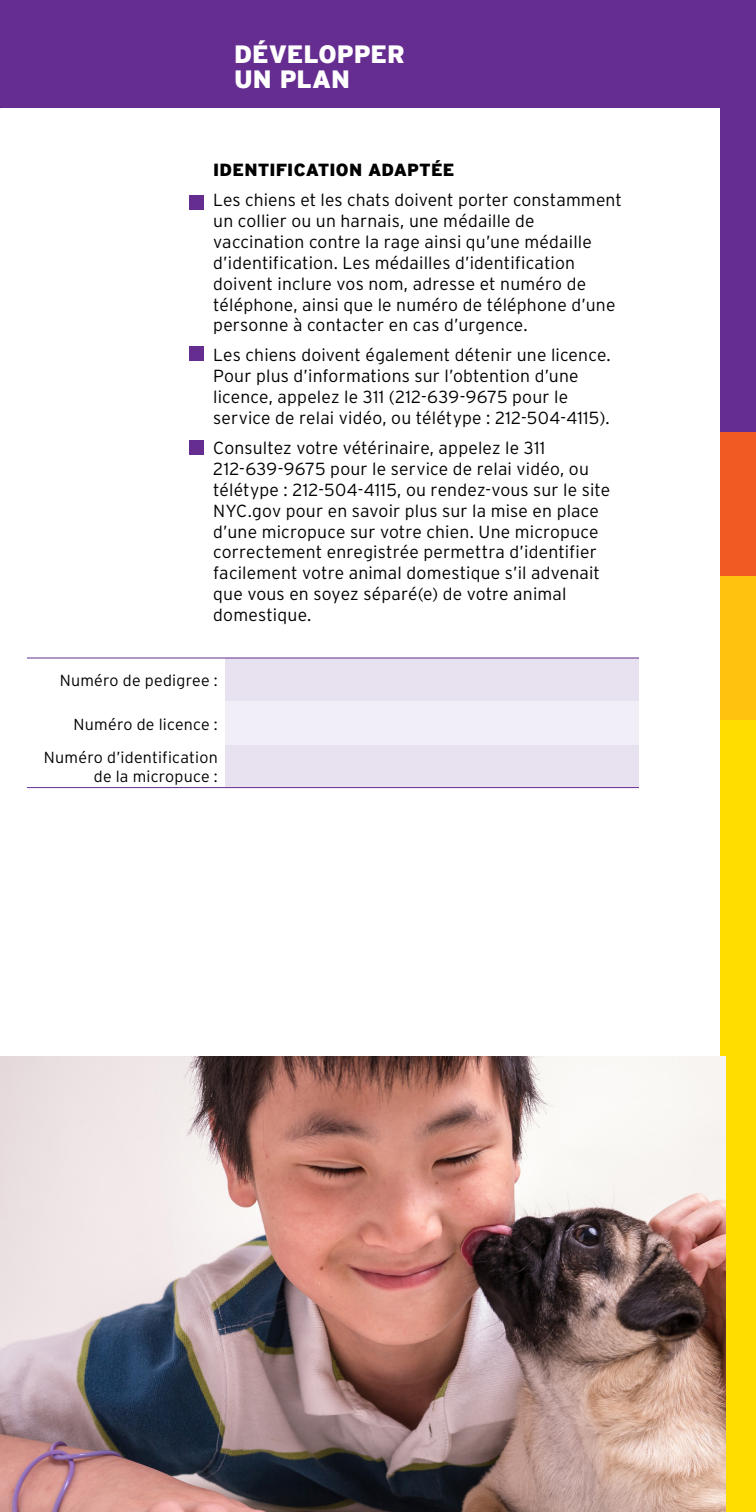
<style>
.page{position:relative;width:756px;height:1512px;background:#fff}
.page>*{position:absolute;margin:0;border:0;box-sizing:border-box;transform-origin:0 0}
.t1{font:900 25px/25px "Interstate";letter-spacing:-.005em;color:#fff}
.t2{font:300 17.6px/21px "Interstate";letter-spacing:.01em;color:#000}
.t3{font:900 17.6px "Interstate";letter-spacing:.005em;color:#000}
.Paragraph_Style_1{font:300 16px/19.2px "Interstate";letter-spacing:.015em;color:#000;text-align:right}
</style>
<div class="page">
<div style="left:0;top:0;width:756px;height:108px;background:#662d91"></div>
<div style="left:225px;top:659px;width:414px;height:128px;background:#e7e1f0"></div>
<div style="left:225px;top:701px;width:414px;height:43px;background:#f1eef7"></div>
<hr style="left:225px;top:658px;width:414px;height:1px;background:#662d91">
<hr style="left:225px;top:787px;width:414px;height:1px;background:#662d91">
<hr style="left:27px;top:658px;width:198px;height:1px;background:#662d91">
<hr style="left:27px;top:787px;width:198px;height:1px;background:#662d91">
<div style="left:189px;top:196px;width:15px;height:14px;background:#662d91"></div>
<div style="left:189px;top:440px;width:15px;height:15px;background:#662d91"></div>
<div style="left:720px;top:0;width:36px;height:300px;background:#662d91"></div>
<div style="left:720px;top:687px;width:36px;height:825px;background:#fd0"></div>
<div style="left:720px;top:288px;width:36px;height:144px;background:#662d91"></div>
<div style="left:720px;top:576px;width:36px;height:144px;background:#ffc20e"></div>
<div style="left:720px;top:432px;width:36px;height:144px;background:#f15a22"></div>
<img style="left:0;top:1056px;width:726px;height:456px">
<div style="left:189px;top:346px;width:15px;height:15px;background:#662d91"></div>
<p class="t1" style="left:234px;top:42px;width:172px">DÉVELOPPER<br>UN PLAN</p>
<p class="t3" style="left:213px;top:160px;width:243px">IDENTIFICATION ADAPTÉE</p>
<p class="t2" style="left:213px;top:189px;width:410px">Les chiens et les chats doivent porter constamment un collier ou un harnais, une médaille de vaccination contre la rage ainsi qu’une médaille d’identification. Les médailles d’identification doivent inclure vos nom, adresse et numéro de téléphone, ainsi que le numéro de téléphone d’une personne à contacter en cas d’urgence.</p>
<p class="t2" style="left:213px;top:345px;width:399px">Les chiens doivent également détenir une licence.<br>Pour plus d’informations sur l’obtention d’une licence, appelez le 311 (212-639-9675 pour le service de relai vidéo, ou télétype : 212-504-4115).</p>
<p class="t2" style="left:213px;top:437px;width:399px">Consultez votre vétérinaire, appelez le 311<br>212-639-9675 pour le service de relai vidéo, ou télétype : 212-504-4115, ou rendez-vous sur le site NYC.gov pour en savoir plus sur la mise en place d’une micropuce sur votre chien. Une micropuce correctement enregistrée permettra d’identifier facilement votre animal domestique s’il advenait que vous en soyez séparé(e) de votre animal domestique.</p>
<p class="Paragraph_Style_1" style="left:60px;top:671px;width:160px">Numéro de pedigree :</p>
<p class="Paragraph_Style_1" style="left:74px;top:714px;width:146px">Numéro de licence :</p>
<p class="Paragraph_Style_1" style="left:44px;top:748px;width:175px">Numéro d’identification de la micropuce :</p>
</div>
